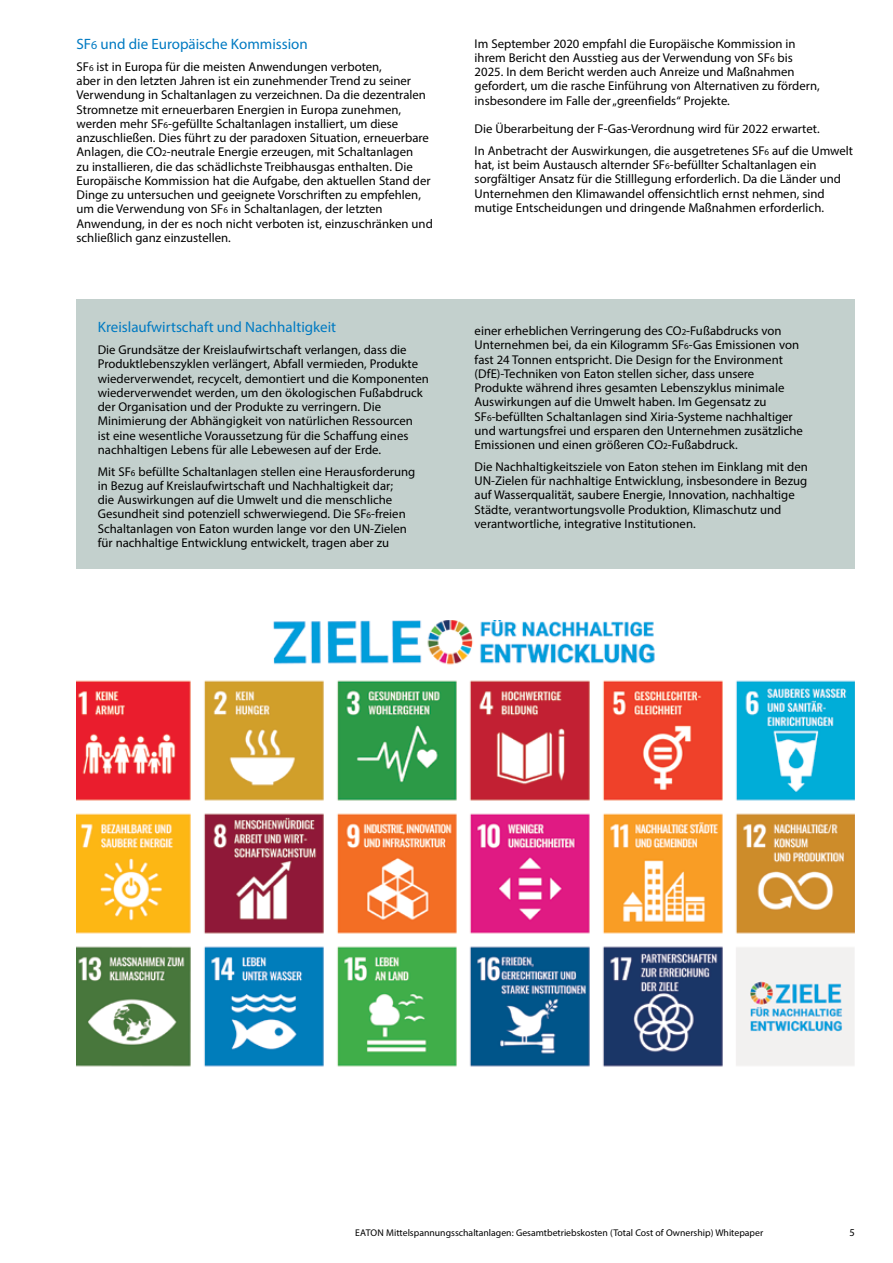
<style>
.page{position:relative;width:893px;height:1263px;background:#fff}
.page>*{position:absolute;margin:0;border:0;box-sizing:border-box;transform-origin:0 0}
.t1{font:15px "Myriad Pro";color:#007ac2}
.t2{font:12.75px/14.2px "Myriad Pro";color:#000}
.t3{font:10.5px "Myriad Pro";color:#000}
.t4{font:9.75px "Myriad Pro";color:#000}
.s1{font-size:12px}
.s2{font-size:9px}
</style>
<div class="page">
<img style="left:77px;top:621px;width:778px;height:446px">
<div style="left:77px;top:300px;width:778px;height:269px;background:#c3d0cd"></div>
<p class="t1" style="left:77px;top:35px;width:233px">SF<span class="s1">6</span> und die Europäische Kommission</p>
<p class="t2" style="left:77px;top:59px;width:358px">SF<span class="s2">6</span> ist in Europa für die meisten Anwendungen verboten,<br>aber in den letzten Jahren ist ein zunehmender Trend zu seiner Verwendung in Schaltanlagen zu verzeichnen. Da die dezentralen Stromnetze mit erneuerbaren Energien in Europa zunehmen, werden mehr SF<span class="s2">6</span>-gefüllte Schaltanlagen installiert, um diese anzuschließen. Dies führt zu der paradoxen Situation, erneuerbare Anlagen, die CO<span class="s2">2</span>-neutrale Energie erzeugen, mit Schaltanlagen<br>zu installieren, die das schädlichste Treibhausgas enthalten. Die Europäische Kommission hat die Aufgabe, den aktuellen Stand der Dinge zu untersuchen und geeignete Vorschriften zu empfehlen, um die Verwendung von SF<span class="s2">6</span> in Schaltanlagen, der letzten Anwendung, in der es noch nicht verboten ist, einzuschränken und schließlich ganz einzustellen.</p>
<p class="t1" style="left:98px;top:318px;width:240px">Kreislaufwirtschaft und Nachhaltigkeit</p>
<p class="t2" style="left:98px;top:342px;width:333px">Die Grundsätze der Kreislaufwirtschaft verlangen, dass die Produktlebenszyklen verlängert, Abfall vermieden, Produkte wiederverwendet, recycelt, demontiert und die Komponenten wiederverwendet werden, um den ökologischen Fußabdruck der Organisation und der Produkte zu verringern. Die Minimierung der Abhängigkeit von natürlichen Ressourcen<br>ist eine wesentliche Voraussetzung für die Schaffung eines nachhaltigen Lebens für alle Lebewesen auf der Erde.</p>
<p class="t2" style="left:98px;top:464px;width:319px">Mit SF<span class="s2">6</span> befüllte Schaltanlagen stellen eine Herausforderung in Bezug auf Kreislaufwirtschaft und Nachhaltigkeit dar;<br>die Auswirkungen auf die Umwelt und die menschliche Gesundheit sind potenziell schwerwiegend. Die SF<span class="s2">6</span>-freien Schaltanlagen von Eaton wurden lange vor den UN-Zielen für nachhaltige Entwicklung entwickelt, tragen aber zu</p>
<p class="t2" style="left:475px;top:36px;width:347px">Im September 2020 empfahl die Europäische Kommission in ihrem Bericht den Ausstieg aus der Verwendung von SF<span class="s2">6</span> bis 2025. In dem Bericht werden auch Anreize und Maßnahmen gefordert, um die rasche Einführung von Alternativen zu fördern, insbesondere im Falle der „greenfields“ Projekte.</p>
<p class="t2" style="left:475px;top:118px;width:380px;line-height:21.8px">Die Überarbeitung der F-Gas-Verordnung wird für 2022 erwartet.<br>In Anbetracht der Auswirkungen, die ausgetretenes SF<span class="s2">6</span> auf die Umwelt</p>
<p class="t2" style="left:475px;top:157px;width:368px">hat, ist beim Austausch alternder SF<span class="s2">6</span>-befüllter Schaltanlagen ein sorgfältiger Ansatz für die Stilllegung erforderlich. Da die Länder und Unternehmen den Klimawandel offensichtlich ernst nehmen, sind mutige Entscheidungen und dringende Maßnahmen erforderlich.</p>
<p class="t2" style="left:475px;top:324px;width:330px">einer erheblichen Verringerung des CO<span class="s2">2</span>-Fußabdrucks von Unternehmen bei, da ein Kilogramm SF<span class="s2">6</span>-Gas Emissionen von fast 24 Tonnen entspricht. Die Design for the Environment (DfE)-Techniken von Eaton stellen sicher, dass unsere Produkte während ihres gesamten Lebenszyklus minimale Auswirkungen auf die Umwelt haben. Im Gegensatz zu SF<span class="s2">6</span>-befüllten Schaltanlagen sind Xiria-Systeme nachhaltiger und wartungsfrei und ersparen den Unternehmen zusätzliche Emissionen und einen größeren CO<span class="s2">2</span>-Fußabdruck.</p>
<p class="t2" style="left:475px;top:459px;width:335px">Die Nachhaltigkeitsziele von Eaton stehen im Einklang mit den UN-Zielen für nachhaltige Entwicklung, insbesondere in Bezug auf Wasserqualität, saubere Energie, Innovation, nachhaltige Städte, verantwortungsvolle Produktion, Klimaschutz und verantwortliche, integrative Institutionen.</p>
<p class="t4" style="left:355px;top:1227px;width:409px">EATON Mittelspannungsschaltanlagen: Gesamtbetriebskosten (Total Cost of Ownership) Whitepaper</p>
<p class="t3" style="left:849px;top:1226px;width:7px">5</p>
</div>
